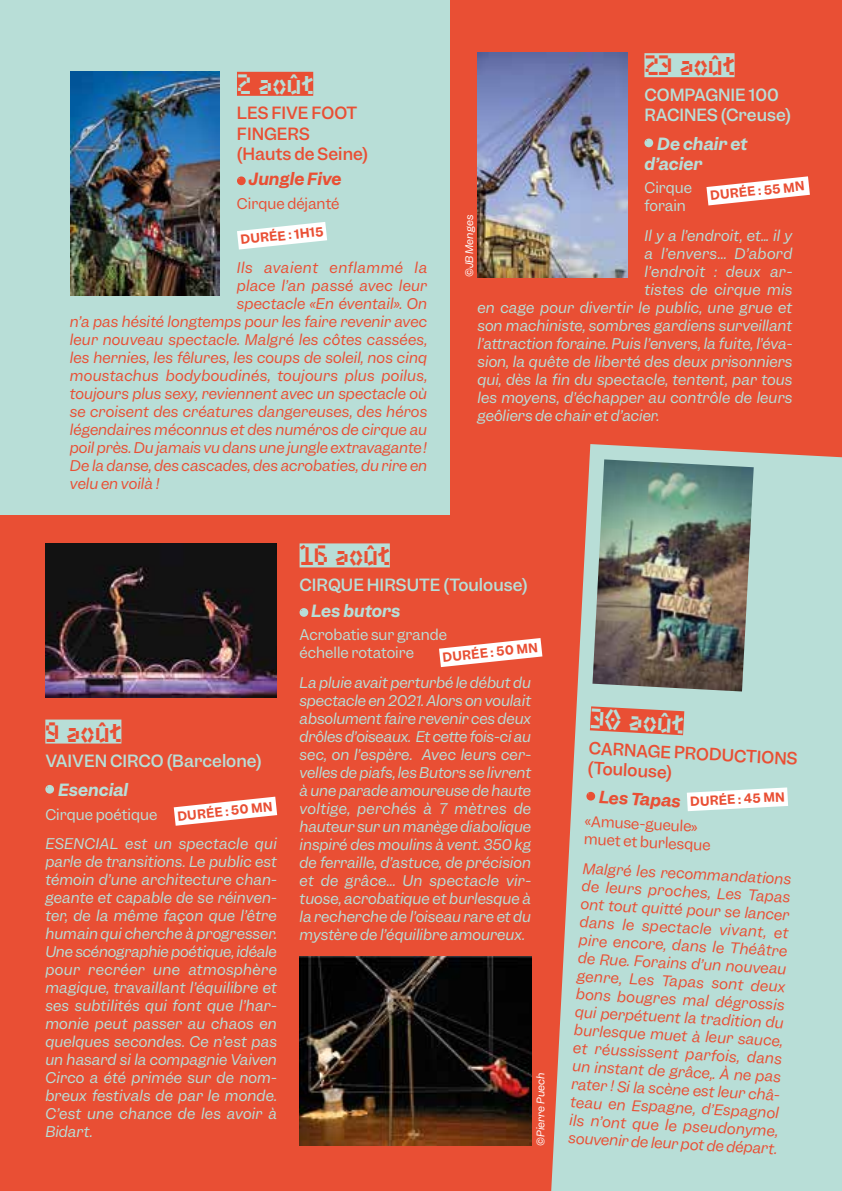
<style>
.page{position:relative;width:842px;height:1191px;background:#e94f34}
.page>*{position:absolute;margin:0;border:0;box-sizing:border-box;transform-origin:0 0}
.t1{font:28px "Anafor Basic";color:#e94f34}
.t2{font:28px "Anafor Basic";color:#b8ded7}
.t3{font:500 16px/20px "Garnett";color:#b8ded7}
.t4{font:500 16px/20px "Garnett";color:#e94f34}
.t5{font:italic 600 16px/20px "Garnett";color:#b8ded7}
.t6{font:italic 600 16px "Garnett";color:#e94f34}
.t7{font:italic 14px/18px "Garnett";letter-spacing:.005em;color:#b8ded7;text-align:justify}
.t8{font:italic 14px/18px "Garnett";letter-spacing:.005em;color:#e94f34;text-align:justify}
.t9{font:14px/18px "Garnett";color:#b8ded7}
.t10{font:14px/18px "Garnett";color:#e94f34}
.t11{font:italic 14px "Garnett";letter-spacing:.025em;color:#b8ded7}
.t12{font:italic 14px "Garnett";letter-spacing:.035em;color:#e94f34}
.t13{font:600 12px "Garnett";color:#e94f34}
.t14{font:italic 10px "Garnett";color:#fff}
</style>
<div class="page">
<div style="left:644px;top:53px;width:90px;height:24px;background:#b8ded7"></div>
<svg style="left:644px;top:139px;width:9px;height:8px"></svg>
<div style="left:0;top:0;width:449px;height:514px;background:#b8ded7"></div>
<div style="left:237px;top:72px;width:76px;height:24px;background:#e94f34"></div>
<svg style="left:237px;top:176px;width:9px;height:9px"></svg>
<svg style="left:237px;top:222px;width:90px;height:27px"></svg>
<img style="left:70px;top:71px;width:150px;height:225px">
<img style="left:477px;top:53px;width:150px;height:224px">
<svg style="left:551px;top:444px;width:291px;height:747px;background:#bccfc6"></svg>
<svg style="left:565px;top:693px;width:144px;height:55px"></svg>
<svg style="left:586px;top:792px;width:9px;height:8px"></svg>
<img style="left:592px;top:459px;width:162px;height:232px">
<div style="left:300px;top:543px;width:90px;height:24px;background:#b8ded7"></div>
<svg style="left:300px;top:608px;width:8px;height:9px"></svg>
<img style="left:300px;top:956px;width:231px;height:189px">
<div style="left:45px;top:719px;width:76px;height:24px;background:#b8ded7"></div>
<svg style="left:45px;top:785px;width:9px;height:8px"></svg>
<img style="left:45px;top:543px;width:232px;height:154px">
<svg style="left:687px;top:787px;width:101px;height:24px;background:#eef7f5"></svg>
<svg style="left:174px;top:796px;width:103px;height:29px"></svg>
<svg style="left:439px;top:638px;width:103px;height:29px"></svg>
<svg style="left:706px;top:176px;width:104px;height:29px"></svg>
<h1 class="t2" style="left:237px;top:68px;width:78px">2 août</h1>
<p class="t4" style="left:237px;top:104px;width:132px">LES FIVE FOOT<br>FINGERS (Hauts de Seine)</p>
<p class="t6" style="left:249px;top:168px;width:94px">Jungle Five</p>
<p class="t10" style="left:237px;top:195px;width:104px">Cirque déjanté</p>
<p class="t13" style="left:240px;top:232px;width:85px;rotate:-6deg">DURÉE : 1H15</p>
<p class="t12" style="left:237px;top:259px;width:192px">Ils avaient enflammé la</p>
<p class="t8" style="left:237px;top:277px;width:192px">place l’an passé avec leur</p>
<p class="t8" style="left:237px;top:295px;width:192px">spectacle «En éventail». On</p>
<p class="t8" style="left:70px;top:313px;width:359px">n’a pas hésité longtemps pour les faire revenir avec</p>
<p class="t8" style="left:70px;top:331px;width:359px">leur nouveau spectacle. Malgré les côtes cassées,</p>
<p class="t8" style="left:70px;top:349px;width:359px">les hernies, les fêlures, les coups de soleil, nos cinq</p>
<p class="t8" style="left:70px;top:367px;width:359px">moustachus bodyboudinés, toujours plus poilus,</p>
<p class="t8" style="left:70px;top:385px;width:359px">toujours plus sexy, reviennent avec un spectacle où</p>
<p class="t8" style="left:70px;top:403px;width:359px">se croisent des créatures dangereuses, des héros</p>
<p class="t8" style="left:70px;top:421px;width:359px">légendaires méconnus et des numéros de cirque au</p>
<p class="t8" style="left:70px;top:439px;width:359px">poil près. Du jamais vu dans une jungle extravagante!</p>
<p class="t8" style="left:70px;top:457px;width:359px">De la danse, des cascades, des acrobaties, du rire en</p>
<p class="t8" style="left:70px;top:475px;width:91px">velu en voilà !</p>
<h1 class="t1" style="left:644px;top:49px;width:92px">23 août</h1>
<p class="t3" style="left:644px;top:85px;width:148px">COMPAGNIE 100<br>RACINES (Creuse)</p>
<p class="t5" style="left:644px;top:134px;width:104px;text-indent:13px">De chair et d’acier</p>
<p class="t9" style="left:644px;top:179px;width:49px">Cirque forain</p>
<p class="t7" style="left:644px;top:226px;width:149px">Il y a l’endroit, et... il y</p>
<p class="t11" style="left:644px;top:244px;width:149px">a l’envers… D’abord</p>
<p class="t11" style="left:644px;top:262px;width:149px">l’endroit : deux ar-</p>
<p class="t7" style="left:644px;top:280px;width:149px">tistes de cirque mis</p>
<p class="t7" style="left:477px;top:298px;width:316px">en cage pour divertir le public, une grue et</p>
<p class="t7" style="left:477px;top:316px;width:316px">son machiniste, sombres gardiens surveillant</p>
<p class="t7" style="left:477px;top:334px;width:316px">l’attraction foraine. Puis l’envers, la fuite, l’éva-</p>
<p class="t7" style="left:477px;top:352px;width:317px">sion, la quête de liberté des deux prisonniers</p>
<p class="t7" style="left:477px;top:370px;width:316px">qui, dès la fin du spectacle, tentent, par tous</p>
<p class="t7" style="left:477px;top:388px;width:316px">les moyens, d’échapper au contrôle de leurs</p>
<p class="t7" style="left:477px;top:406px;width:183px">geôliers de chair et d’acier.</p>
<p class="t13" style="left:709px;top:188px;width:96px;rotate:-6deg">DURÉE : 55 MN</p>
<p class="t14" style="left:463px;top:277px;width:64px;rotate:-90deg">©JB Menges</p>
<h1 class="t1" style="left:45px;top:715px;width:78px">9 août</h1>
<p class="t3" style="left:45px;top:751px;width:218px">VAIVEN CIRCO (Barcelone)</p>
<p class="t5" style="left:58px;top:780px;width:72px">Esencial</p>
<p class="t9" style="left:45px;top:805px;width:113px">Cirque poétique</p>
<p class="t7" style="left:45px;top:834px;width:233px">ESENCIAL est un spectacle qui parle de transitions. Le public est témoin d’une architecture chan&shy;geante et capable de se réinven&shy;ter, de la même façon que l’être humain qui cherche à progresser.<br>Une scénographie poétique, idéale pour recréer une atmosphère magique, travaillant l’équilibre et ses subtilités qui font que l’har&shy;monie peut passer au chaos en quelques secondes. Ce n’est pas un hasard si la compagnie Vaiven Circo a été primée sur de nom&shy;breux festivals de par le monde.<br>C’est une chance de les avoir à Bidart.</p>
<p class="t13" style="left:177px;top:808px;width:97px;rotate:-6deg">DURÉE : 50 MN</p>
<h1 class="t1" style="left:300px;top:539px;width:92px">16 août</h1>
<p class="t3" style="left:300px;top:575px;width:230px">CIRQUE HIRSUTE (Toulouse)</p>
<p class="t5" style="left:311px;top:601px;width:91px">Les butors</p>
<p class="t9" style="left:300px;top:626px;width:149px">Acrobatie sur grande échelle rotatoire</p>
<p class="t7" style="left:300px;top:673px;width:233px">La pluie avait perturbé le début du spectacle en 2021. Alors on voulait absolument faire revenir ces deux drôles d’oiseaux. Et cette fois-ci au sec, on l’espère. Avec leurs cer&shy;velles de piafs, les Butors se livrent à une parade amoureuse de haute voltige, perchés à 7 mètres de hauteur sur un manège diabolique inspiré des moulins à vent. 350 kg de ferraille, d’astuce, de précision et de grâce… Un spectacle vir&shy;tuose, acrobatique et burlesque à la recherche de l’oiseau rare et du mystère de l’équilibre amoureux.</p>
<p class="t13" style="left:442px;top:649px;width:97px;rotate:-6deg">DURÉE : 50 MN</p>
<p class="t14" style="left:534px;top:1145px;width:75px;rotate:-90deg">©Pierre Puech</p>
<h1 class="t2" style="left:591px;top:702px;width:95px;rotate:3deg">30 août</h1>
<p class="t4" style="left:589px;top:738px;width:210px;rotate:3deg">CARNAGE PRODUCTIONS (Toulouse)</p>
<p class="t6" style="left:600px;top:786px;width:83px;rotate:3deg">Les Tapas</p>
<p class="t10" style="left:586px;top:812px;width:128px;rotate:3deg">«Amuse-gueule» muet et burlesque</p>
<p class="t8" style="left:583px;top:859px;width:212px;rotate:3deg">Malgré les recommandations de leurs proches, Les Tapas ont tout quitté pour se lancer dans le spectacle vivant, et pire encore, dans le Théâtre de Rue. Forains d’un nouveau genre, Les Tapas sont deux bons bougres mal dégrossis qui perpétuent la tradition du burlesque muet à leur sauce, et réussissent parfois, dans un instant de grâce,. À ne pas rater ! Si la scène est leur châ&shy;teau en Espagne, d’Espagnol ils n’ont que le pseudonyme, souvenir de leur pot de départ.</p>
<p class="t13" style="left:690px;top:793px;width:96px;rotate:-3deg">DURÉE : 45 MN</p>
</div>
